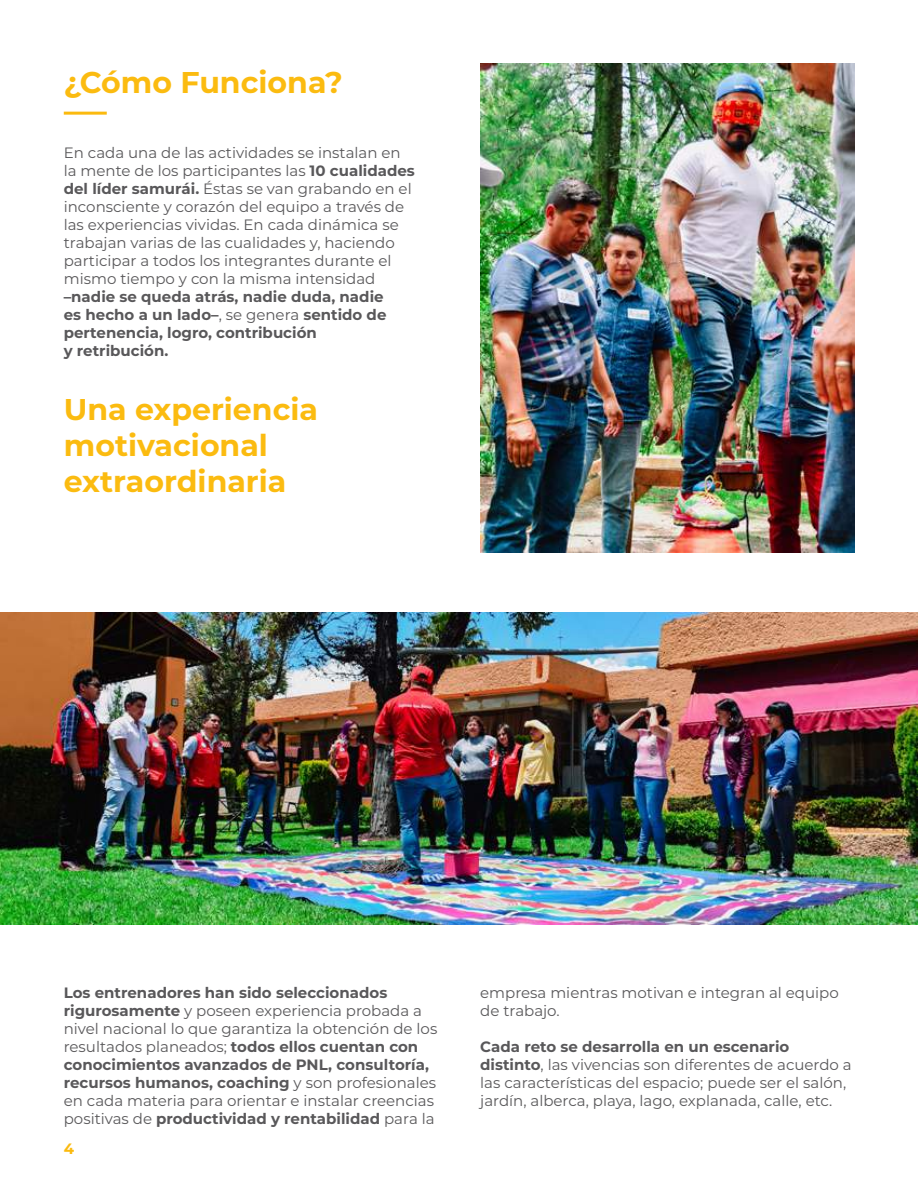
<style>
.page{position:relative;width:918px;height:1188px;background:#fff}
.page>*{position:absolute;margin:0;border:0;box-sizing:border-box;transform-origin:0 0}
.t1{font:700 30px/36px "Montserrat";color:#fbbb10}
.t2{font:15px/18px "Montserrat";color:#59585a}
.t3{font:700 15px/18px "Montserrat";color:#59585a}
.t4{font:700 15px "Montserrat";color:#fbba0e}
.s1{font-weight:700}
.s2{font-weight:400}
</style>
<div class="page">
<hr style="left:64px;top:112px;width:43px;height:3px;background:#fbba0e">
<hr style="left:917px;top:869px;width:1px;height:319px;background:#fbba0e">
<img style="left:480px;top:64px;width:374px;height:489px">
<img style="left:0;top:613px;width:918px;height:311px">
<h1 class="t1" style="left:64px;top:63px;width:281px">¿Cómo Funciona?</h1>
<p class="t2" style="left:64px;top:144px;width:353px">En cada una de las actividades se instalan en la mente de los participantes las <span class="s1">10 cualidades del líder samurái.</span> Éstas se van grabando en el inconsciente y corazón del equipo a través de las experiencias vividas. En cada dinámica se trabajan varias de las cualidades y, haciendo participar a todos los integrantes durante el mismo tiempo y con la misma intensidad</p>
<p class="t3" style="left:64px;top:287px;width:324px">–nadie se queda atrás, nadie duda, nadie es hecho a un lado–<span class="s2">, se genera</span> sentido de pertenencia, logro, contribución<br>y retribución.</p>
<h1 class="t1" style="left:64px;top:390px;width:256px">Una experiencia motivacional extraordinaria</h1>
<p class="t2" style="left:64px;top:983px;width:375px"><span class="s1">Los entrenadores han sido seleccionados rigurosamente</span> y poseen experiencia probada a nivel nacional lo que garantiza la obtención de los resultados planeados; <span class="s1">todos ellos cuentan con conocimientos avanzados de PNL, consultoría, recursos humanos, coaching</span> y son profesionales en cada materia para orientar e instalar creencias positivas de <span class="s1">productividad y rentabilidad</span> para la</p>
<p class="t4" style="left:64px;top:1138px;width:12px">4</p>
<p class="t2" style="left:480px;top:983px;width:360px">empresa mientras motivan e integran al equipo de trabajo.</p>
<p class="t2" style="left:480px;top:1037px;width:373px"><span class="s1">Cada reto se desarrolla en un escenario distinto</span>, las vivencias son diferentes de acuerdo a las características del espacio; puede ser el salón, jardín, alberca, playa, lago, explanada, calle, etc.</p>
</div>
